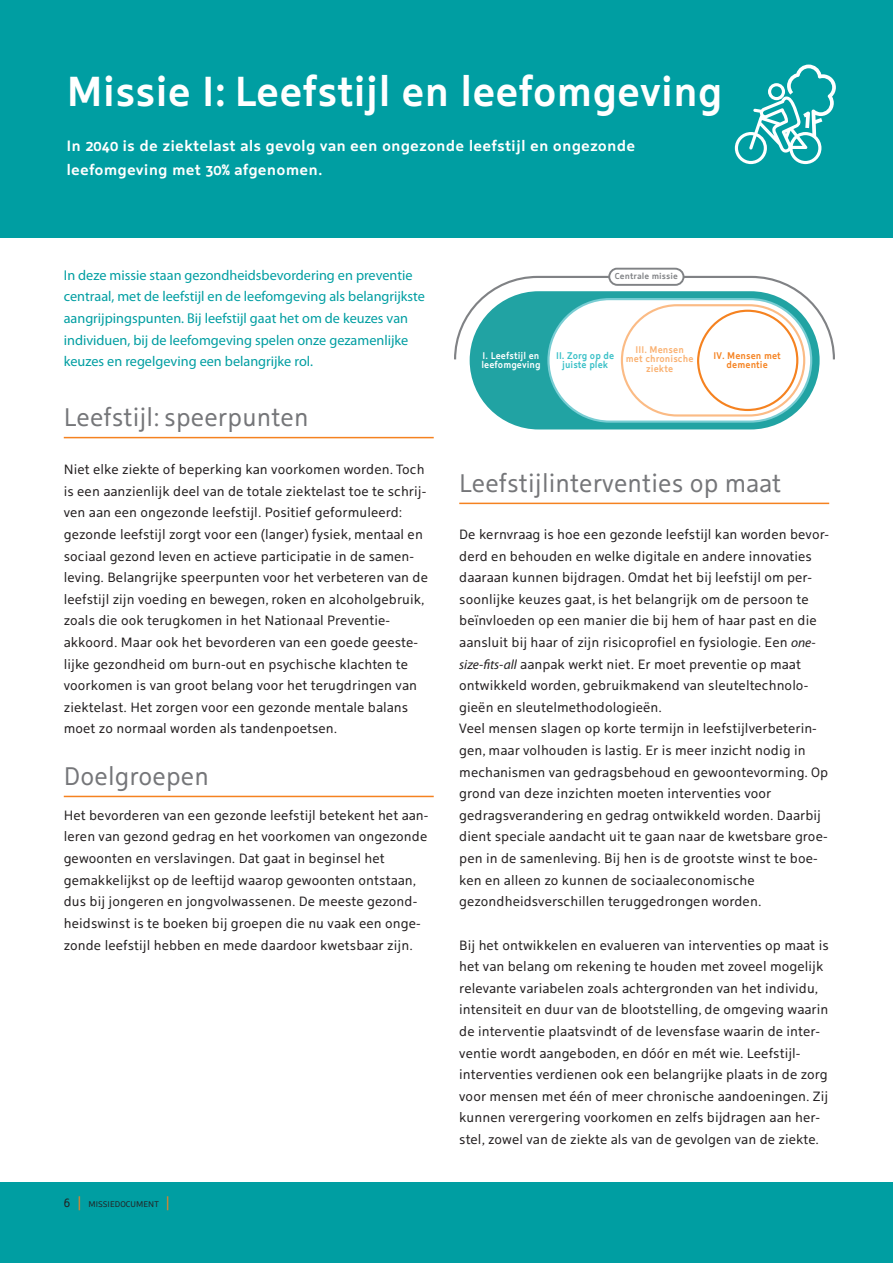
<style>
.page{position:relative;width:893px;height:1263px;background:#fff}
.page>*{position:absolute;margin:0;border:0;box-sizing:border-box;transform-origin:0 0}
.t1{font:700 42px "Holland Sans";letter-spacing:-.01em;color:#fff;scale:.94 1}
.t2{font:25.5px "Holland Sans";color:#757679}
.t3{font:700 15px/24px "Holland Sans";color:#fff}
.t4{font:14.25px/21.6px "Myriad Pro";color:#009ea2}
.t5{font:13.5px/21.6px "Holland Sans";color:#231f20}
.t6{font:700 9.75px/9.8px "Holland Sans";color:#fab171;text-align:center;scale:.9 1}
.t7{font:700 9.75px/9.8px "Holland Sans";color:#fff;scale:.9 1}
.t8{font:700 9.75px/9.8px "Holland Sans";color:#39c0c7;text-align:center;scale:.9 1}
.t9{font:700 9.75px/9.8px "Holland Sans";color:#f58220;text-align:center;scale:.9 1}
.t10{font:700 8.7px "Holland Sans";color:#808285;scale:.95 1}
.t11{font:8.25px "Holland Sans";color:#231f20}
.s1{font-size:12px}
.s2{font-size:14.25px;color:#f58220}
.s3{font-family:"Myriad Pro";font-style:italic}
</style>
<div class="page">
<div style="left:0;top:1182px;width:893px;height:81px;background:#009ea2"></div>
<hr style="left:64px;top:437px;width:370px;height:1px;background:#f58220">
<hr style="left:64px;top:796px;width:370px;height:1px;background:#f58220">
<hr style="left:459px;top:503px;width:370px;height:1px;background:#f58220">
<div style="left:0;top:0;width:893px;height:238px;background:#009ea2"></div>
<svg style="left:735px;top:65px;width:101px;height:99px"></svg>
<svg style="left:454px;top:267px;width:381px;height:95px"></svg>
<div style="left:471px;top:292px;width:347px;height:136px;background:#21a3a3;border-radius:68px"></div>
<div style="left:470px;top:291px;width:350px;height:138px;border:2px solid #21a3a3;border-radius:68px"></div>
<div style="left:548px;top:299px;width:263px;height:123px;background:#fff;border-radius:61px"></div>
<div style="left:547px;top:298px;width:265px;height:125px;border:2px solid #78cdd3;border-radius:61px"></div>
<div style="left:621px;top:304px;width:184px;height:113px;border:2px solid #fbbb85;border-radius:55px"></div>
<div style="left:697px;top:310px;width:101px;height:101px;border:2px solid #f58220;border-radius:50%"></div>
<p class="t1" style="left:67px;top:75px;width:700px">Missie I: Leefstijl en leefomgeving</p>
<p class="t3" style="left:67px;top:135px;width:570px">In 2040 is de ziektelast als gevolg van een ongezonde leefstijl en ongezonde leefomgeving met 30% afgenomen.</p>
<p class="t4" style="left:64px;top:266px;width:363px">In deze missie staan gezondheidsbevordering en preventie centraal, met de leefstijl en de leefomgeving als belangrijkste aangrijpingspunten. Bij leefstijl gaat het om de keuzes van individuen, bij de leefomgeving spelen onze gezamenlijke keuzes en regelgeving een belangrijke rol.</p>
<p class="t2" style="left:64px;top:407px;width:246px">Leefstijl: speerpunten</p>
<p class="t5" style="left:64px;top:460px;width:366px">Niet elke ziekte of beperking kan voorkomen worden. Toch is een aanzienlijk deel van de totale ziektelast toe te schrij&shy;ven aan een ongezonde leefstijl. Positief geformuleerd: gezonde leefstijl zorgt voor een (langer) fysiek, mentaal en sociaal gezond leven en actieve participatie in de samen&shy;leving. Belangrijke speerpunten voor het verbeteren van de leefstijl zijn voeding en bewegen, roken en alcoholgebruik, zoals die ook terugkomen in het Nationaal Preventie&shy;akkoord. Maar ook het bevorderen van een goede geeste&shy;lijke gezondheid om burn-out en psychische klachten te voorkomen is van groot belang voor het terugdringen van ziektelast. Het zorgen voor een gezonde mentale balans moet zo normaal worden als tandenpoetsen.</p>
<p class="t2" style="left:64px;top:766px;width:147px">Doelgroepen</p>
<p class="t5" style="left:64px;top:806px;width:366px">Het bevorderen van een gezonde leefstijl betekent het aan&shy;leren van gezond gedrag en het voorkomen van ongezonde gewoonten en verslavingen. Dat gaat in beginsel het gemakkelijkst op de leeftijd waarop gewoonten ontstaan, dus bij jongeren en jongvolwassenen. De meeste gezond&shy;heidswinst is te boeken bij groepen die nu vaak een onge&shy;zonde leefstijl hebben en mede daardoor kwetsbaar zijn.</p>
<p class="t11" style="left:64px;top:1201px;width:107px"><span class="s1">6</span> <span class="s2">|</span> MISSIEDOCUMENT <span class="s2">|</span></p>
<p class="t10" style="left:615px;top:273px;width:68px">Centrale missie</p>
<p class="t7" style="left:481px;top:351px;width:67px">I. Leefstijl en leefomgeving</p>
<p class="t8" style="left:556px;top:351px;width:66px">II. Zorg op de juiste plek</p>
<p class="t6" style="left:626px;top:345px;width:77px">III. Mensen met chronische ziekte</p>
<p class="t9" style="left:713px;top:351px;width:76px">IV. Mensen met dementie</p>
<p class="t2" style="left:459px;top:473px;width:324px">Leefstijlinterventies op maat</p>
<p class="t5" style="left:459px;top:525px;width:371px">De kernvraag is hoe een gezonde leefstijl kan worden bevor&shy;derd en behouden en welke digitale en andere innovaties daaraan kunnen bijdragen. Omdat het bij leefstijl om per&shy;soonlijke keuzes gaat, is het belangrijk om de persoon te beïnvloeden op een manier die bij hem of haar past en die aansluit bij haar of zijn risicoprofiel en fysiologie. Een <span class="s3">one&shy;size-fits-all</span> aanpak werkt niet. Er moet preventie op maat ontwikkeld worden, gebruikmakend van sleuteltechnolo&shy;gieën en sleutelmethodologieën.</p>
<p class="t5" style="left:459px;top:719px;width:371px">Veel mensen slagen op korte termijn in leefstijlverbeterin&shy;gen, maar volhouden is lastig. Er is meer inzicht nodig in mechanismen van gedragsbehoud en gewoontevorming. Op grond van deze inzichten moeten interventies voor gedragsverandering en gedrag ontwikkeld worden. Daarbij dient speciale aandacht uit te gaan naar de kwetsbare groe&shy;pen in de samenleving. Bij hen is de grootste winst te boe&shy;ken en alleen zo kunnen de sociaaleconomische gezondheidsverschillen teruggedrongen worden.</p>
<p class="t5" style="left:459px;top:935px;width:371px">Bij het ontwikkelen en evalueren van interventies op maat is het van belang om rekening te houden met zoveel mogelijk relevante variabelen zoals achtergronden van het individu, intensiteit en duur van de blootstelling, de omgeving waarin de interventie plaatsvindt of de levensfase waarin de inter&shy;ventie wordt aangeboden, en dóór en mét wie. Leefstijl&shy;interventies verdienen ook een belangrijke plaats in de zorg voor mensen met één of meer chronische aandoeningen. Zij kunnen verergering voorkomen en zelfs bijdragen aan her&shy;stel, zowel van de ziekte als van de gevolgen van de ziekte.</p>
</div>
